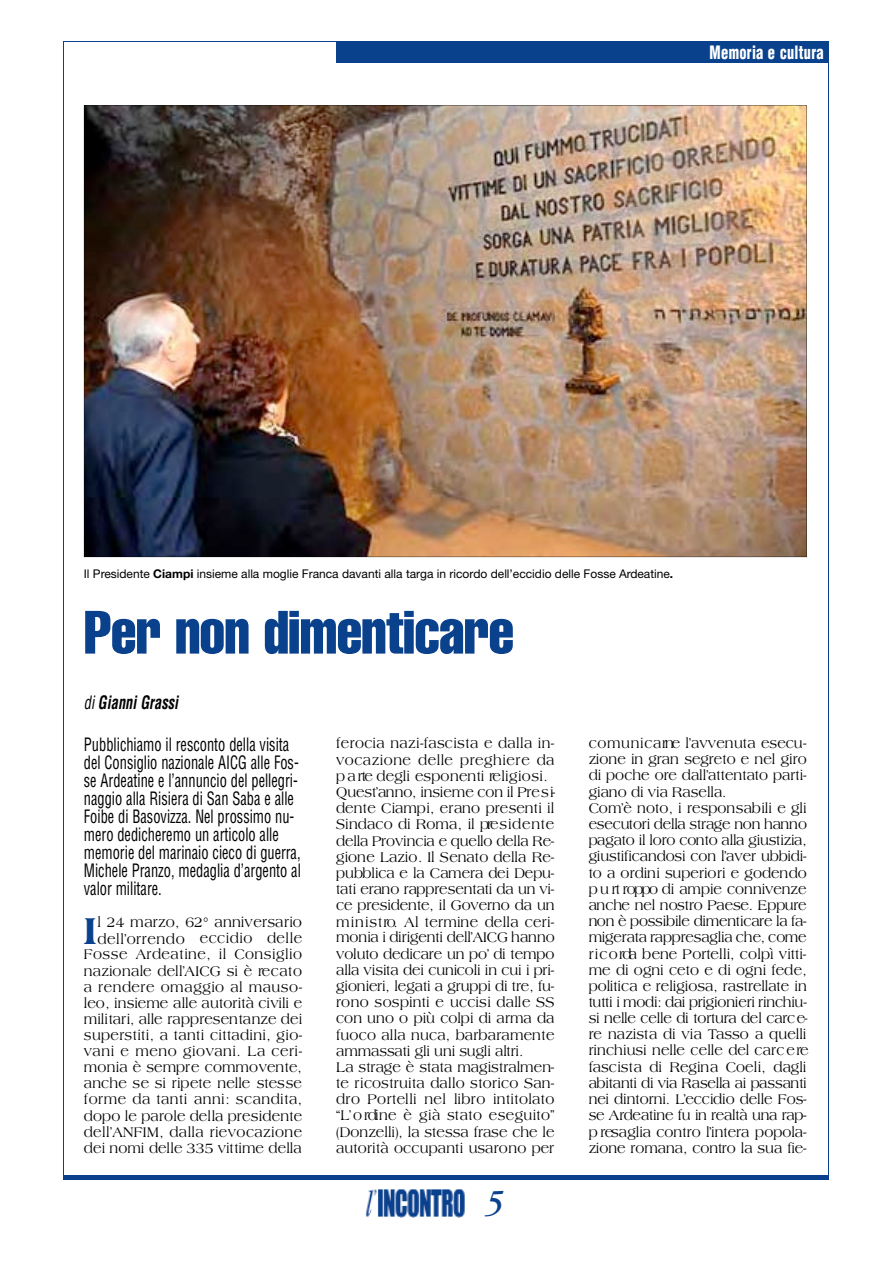
<style>
.page{position:relative;width:893px;height:1276px;background:#fff}
.page>*{position:absolute;margin:0;border:0;box-sizing:border-box;transform-origin:0 0}
.t1{font:extra-condensed 60px "Helvetica";letter-spacing:-.01em;color:#0a418d}
.t2{font:800 40.05px "Americana";color:#0a418d;scale:.9 1}
.t3{font:italic condensed 36px "Garamond";color:#0a418d}
.t4{font:condensed 18px/18px "Helvetica";color:#000;scale:.8 1}
.t5{font:900 condensed 18px "Helvetica";letter-spacing:.02em;color:#fff;scale:.8 1}
.t6{font:italic 700 condensed 18px "Helvetica";color:#000;scale:.8 1}
.t7{font:15.15px/16.2px "Americana";letter-spacing:.025em;color:#000;scale:.9 1}
.t8{font:15px/16.2px "Americana";color:#000;scale:.9 1}
.t9{font:12px "Helvetica Neue";color:#000}
.s1{font-weight:700}
.s2{font-weight:400}
.s3{font-size:15px}
</style>
<div class="page">
<div style="left:336px;top:41px;width:492px;height:22px;background:#0a418d"></div>
<hr style="left:63px;top:41px;width:765px;height:1px;background:#0a418d">
<hr style="left:828px;top:42px;width:1px;height:1135px;background:#0a418d">
<hr style="left:63px;top:1175px;width:765px;height:4px;background:#0a418d">
<hr style="left:63px;top:42px;width:1px;height:1135px;background:#0a418d">
<img style="left:365px;top:1189px;width:100px;height:29px">
<img style="left:84px;top:105px;width:723px;height:452px">
<p class="t5" style="left:710px;top:45px;width:144px">Memoria e cultura</p>
<p class="t9" style="left:84px;top:569px;width:591px">Il Presidente <span class="s1">Ciampi</span> insieme alla moglie Franca davanti alla targa in ricordo dell’eccidio delle Fosse Ardeatine<span class="s1">.</span></p>
<h1 class="t1" style="left:84px;top:611px;width:432px">Per non dimenticare</h1>
<p class="t6" style="left:84px;top:695px;width:119px"><span class="s2">di</span> Gianni Grassi</p>
<p class="t4" style="left:84px;top:736px;width:273px">Pubblichiamo il resconto della visita del Consiglio nazionale AICG alle Fos&shy;se Ardeatine e l’annuncio del pellegri&shy;naggio alla Risiera di San Saba e alle Foibe di Basovizza. Nel prossimo nu&shy;mero dedicheremo un articolo alle memorie del marinaio cieco di guerra, Michele Pranzo, medaglia d’argento al valor militare.</p>
<h2 class="t2" style="left:83px;top:914px;width:17px">I</h2>
<p class="t7" style="left:98px;top:915px;width:229px">l 24 marzo, 62° anniversario d e ll’o rrendo <span class="s3">eccidio delle</span></p>
<p class="t8" style="left:84px;top:947px;width:244px;text-align:justify">Fosse Ardeatine, il Consiglio nazionale dell’AICG si è re c a to a re n d e re omaggio al mauso&shy;leo, insieme alle autorità civili e militari, alle rappresentanze dei superstiti, a tanti cittadini, gio&shy;vani e meno giovani. La ceri&shy;monia è sempre commovente, anche se si ripete nelle stesse fo rme da tanti anni: scandita, dopo le parole della pre s id e n te dell’ANFIM, dalla rievocazione dei nomi delle 335 vittime della</p>
<p class="t8" style="left:336px;top:736px;width:245px">fe rocia nazi-fascista e dalla in&shy;vocazione delle pre g h ie re da p a rte degli esponenti re lig io s i.<br>Quest’anno, insieme con il Pre s i&shy;dente Ciampi, erano presenti il<br>Sindaco di Roma, il pre s id e n te della Provincia e quello della Re&shy;gione Lazio. Il Senato della Re&shy;pubblica e la Camera dei Depu&shy;tati erano rappresentati da un vi&shy;ce presidente, il Governo da un m i n i s t ro. Al termine della ceri&shy;monia i dirigenti dell’AICG hanno voluto dedicare un po’ di tempo alla visita dei cunicoli in cui i pri&shy;gionieri, legati a gruppi di tre, fu&shy;rono sospinti e uccisi dalle SS con uno o più colpi di arma da fuoco alla nuca, barbaramente ammassati gli uni sugli altri.<br>La strage è stata magistralmen&shy;te ricostruita dallo storico San&shy;d ro Portelli nel libro intitolato “L’ o rdine è già stato eseguito” (Donzelli), la stessa frase che le autorità occupanti usarono per</p>
<p class="t8" style="left:589px;top:736px;width:246px">c o m u n ic a rne l’avvenuta esecu&shy;zione in gran segreto e nel giro di poche ore dall’attentato parti&shy;giano di via Rasella.<br>Com’è noto, i responsabili e gli esecutori della strage non hanno pagato il loro conto alla giustizia, giustificandosi con l’aver ubbidi&shy;to a ordini superiori e godendo p u rt roppo di ampie connivenze anche nel nostro Paese. Eppure non è possibile dimenticare la fa&shy;migerata rappresaglia che, come r i c o rda bene Portelli, colpì vitti&shy;me di ogni ceto e di ogni fede, politica e religiosa, rastrellate in tutti i modi: dai prigionieri rinchiu&shy;si nelle celle di tortura del carc e&shy;re nazista di via Tasso a quelli rinchiusi nelle celle del carc e re fascista di Regina Coeli, dagli abitanti di via Rasella ai passanti nei dintorni. L’eccidio delle Fos&shy;se Ardeatine fu in realtà una rap&shy;p resaglia contro l’intera popola&shy;zione romana, contro la sua fie-</p>
<h3 class="t3" style="left:487px;top:1188px;width:17px">5</h3>
</div>
